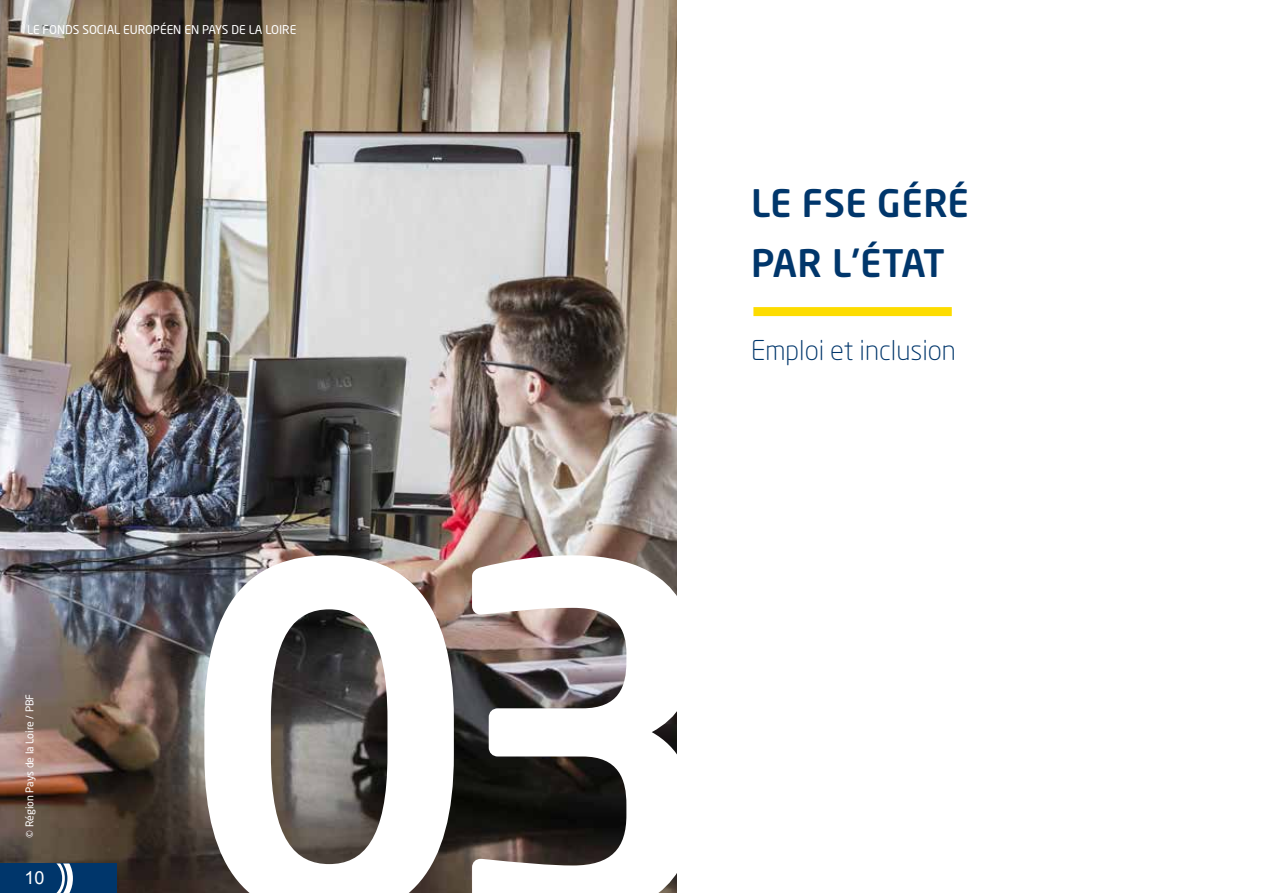
<style>
.page{position:relative;width:1263px;height:893px;background:#fff}
.page>*{position:absolute;margin:0;border:0;box-sizing:border-box;transform-origin:0 0}
.t1{font:500 477.9px "Neo Sans Std";color:#fff}
.t2{font:500 37.5px/60px "Neo Sans Std";color:#00366b}
.t3{font:300 27px "Neo Sans Std";color:#00366b}
.t4{font:18px "Arial";color:#fff}
.t5{font:12px "Neo Sans Std";color:#fff}
.t6{font:10.5px "Neo Sans Std";color:#fff}
</style>
<div class="page">
<img style="left:0;top:0;width:676px;height:893px">
<div style="left:0;top:863px;width:117px;height:30px;background:#00366b"></div>
<svg style="left:56px;top:863px;width:17px;height:30px"></svg>
<div style="left:753px;top:307px;width:199px;height:9px;background:#fddc00"></div>
<p class="t5" style="left:27px;top:22px;width:271px">LE FONDS SOCIAL EUROPÉEN EN PAYS DE LA LOIRE</p>
<h2 class="t2" style="left:751px;top:173px;width:219px">LE FSE GÉRÉ<br>PAR L’ÉTAT</h2>
<h3 class="t3" style="left:751px;top:334px;width:206px">Emploi et inclusion</h3>
<p class="t6" style="left:23px;top:838px;width:145px;rotate:-90deg">© RÉGION PAYS DE LA LOIRE / PBF</p>
<h3 class="t4" style="left:25px;top:866px;width:22px">10</h3>
<h1 class="t1" style="left:179px;top:436px;width:556px">03</h1>
</div>
